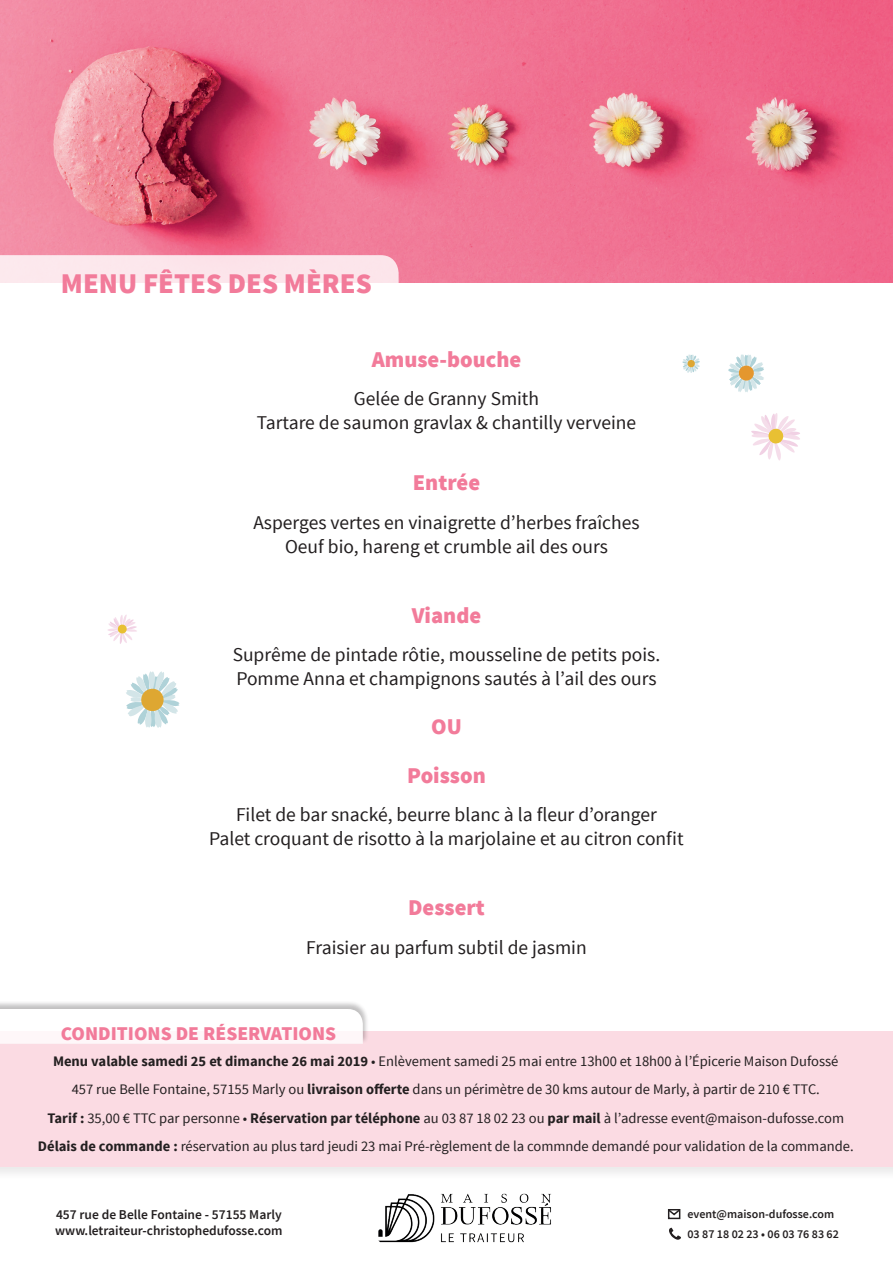
<style>
.page{position:relative;width:893px;height:1263px;background:#fff}
.page>*{position:absolute;margin:0;border:0;box-sizing:border-box;transform-origin:0 0}
.t1{font:900 28.5px "Source Sans Pro";color:#f27b9a}
.t2{font:900 22.5px/48.6px "Source Sans Pro";color:#f27b9a;text-align:center}
.t3{font:19.5px/24px "Source Sans Pro";color:#231f20;text-align:center}
.t4{font:900 19.5px "Source Sans Pro";color:#f27b9a}
.t5{font:14.55px/28.5px "Source Sans Pro";color:#231f20;text-align:center}
.t6{font:600 13.5px/16.2px "Source Sans Pro";color:#231f20}
.t7{font:600 12px/20px "Source Sans Pro";color:#231f20}
.s1{font-weight:700}
</style>
<div class="page">
<div style="left:0;top:1029px;width:893px;height:153px;background:#f8f7f8"></div>
<div style="left:0;top:1031px;width:893px;height:136px;background:#fbdbe3"></div>
<img style="left:0;top:0;width:893px;height:282px">
<div style="left:0;top:255px;width:399px;height:28px;background:#fce5eb"></div>
<svg style="left:126px;top:671px;width:54px;height:57px"></svg>
<svg style="left:108px;top:615px;width:29px;height:29px"></svg>
<svg style="left:751px;top:413px;width:49px;height:48px"></svg>
<svg style="left:728px;top:354px;width:36px;height:38px"></svg>
<svg style="left:682px;top:354px;width:18px;height:19px"></svg>
<img style="left:365px;top:1167px;width:199px;height:76px">
<div style="left:0;top:1000px;width:369px;height:44px;background:#231f20;opacity:.35"></div>
<svg style="left:0;top:1009px;width:363px;height:35px"></svg>
<svg style="left:669px;top:1228px;width:12px;height:12px"></svg>
<div style="left:668px;top:1209px;width:12px;height:10px;border:2px solid #231f20"></div>
<svg style="left:667px;top:1209px;width:14px;height:7px"></svg>
<h1 class="t1" style="left:61px;top:265px;width:312px">MENU FÊTES DES MÈRES</h1>
<h2 class="t2" style="left:372px;top:336px;width:151px">Amuse-bouche</h2>
<h3 class="t3" style="left:257px;top:387px;width:381px">Gelée de Granny Smith<br>Tartare de saumon gravlax &amp; chantilly verveine</h3>
<h2 class="t2" style="left:413px;top:459px;width:69px">Entrée</h2>
<h3 class="t3" style="left:253px;top:510px;width:388px">Asperges vertes en vinaigrette d’herbes fraîches<br>Oeuf bio, hareng et crumble ail des ours</h3>
<h2 class="t2" style="left:412px;top:592px;width:71px">Viande</h2>
<h3 class="t3" style="left:233px;top:643px;width:429px;text-align:left">Suprême de pintade rôtie, mousseline de petits pois.<br>Pomme Anna et champignons sautés à l’ail des ours</h3>
<h2 class="t2" style="left:407px;top:703px;width:80px">OU<br>Poisson</h2>
<h3 class="t3" style="left:209px;top:803px;width:476px">Filet de bar snacké, beurre blanc à la fleur d’oranger<br>Palet croquant de risotto à la marjolaine et au citron confit</h3>
<h2 class="t2" style="left:408px;top:884px;width:78px">Dessert</h2>
<h3 class="t3" style="left:306px;top:935px;width:282px">Fraisier au parfum subtil de jasmin</h3>
<h3 class="t4" style="left:61px;top:1021px;width:277px">CONDITIONS DE RÉSERVATIONS</h3>
<p class="t5" style="left:38px;top:1047px;width:817px"><span class="s1">Menu valable samedi 25 et dimanche 26 mai 2019</span> • Enlèvement samedi 25 mai entre 13h00 et 18h00 à l’Épicerie Maison Dufossé<br>457 rue Belle Fontaine, 57155 Marly ou <span class="s1">livraison offerte</span> dans un périmètre de 30 kms autour de Marly, à partir de 210 € TTC.<br><span class="s1">Tarif :</span> 35,00 € TTC par personne • <span class="s1">Réservation par téléphone</span> au 03 87 18 02 23 ou <span class="s1">par mail</span> à l’adresse event@maison-dufosse.com <span class="s1">Délais de commande :</span> réservation au plus tard jeudi 23 mai Pré-règlement de la commnde demandé pour validation de la commande.</p>
<p class="t6" style="left:55px;top:1207px;width:229px">457 rue de Belle Fontaine - 57155 Marly www.letraiteur-christophedufosse.com</p>
<p class="t7" style="left:687px;top:1204px;width:153px">event@maison-dufosse.com<br>03 87 18 02 23 • 06 03 76 83 62</p>
</div>
